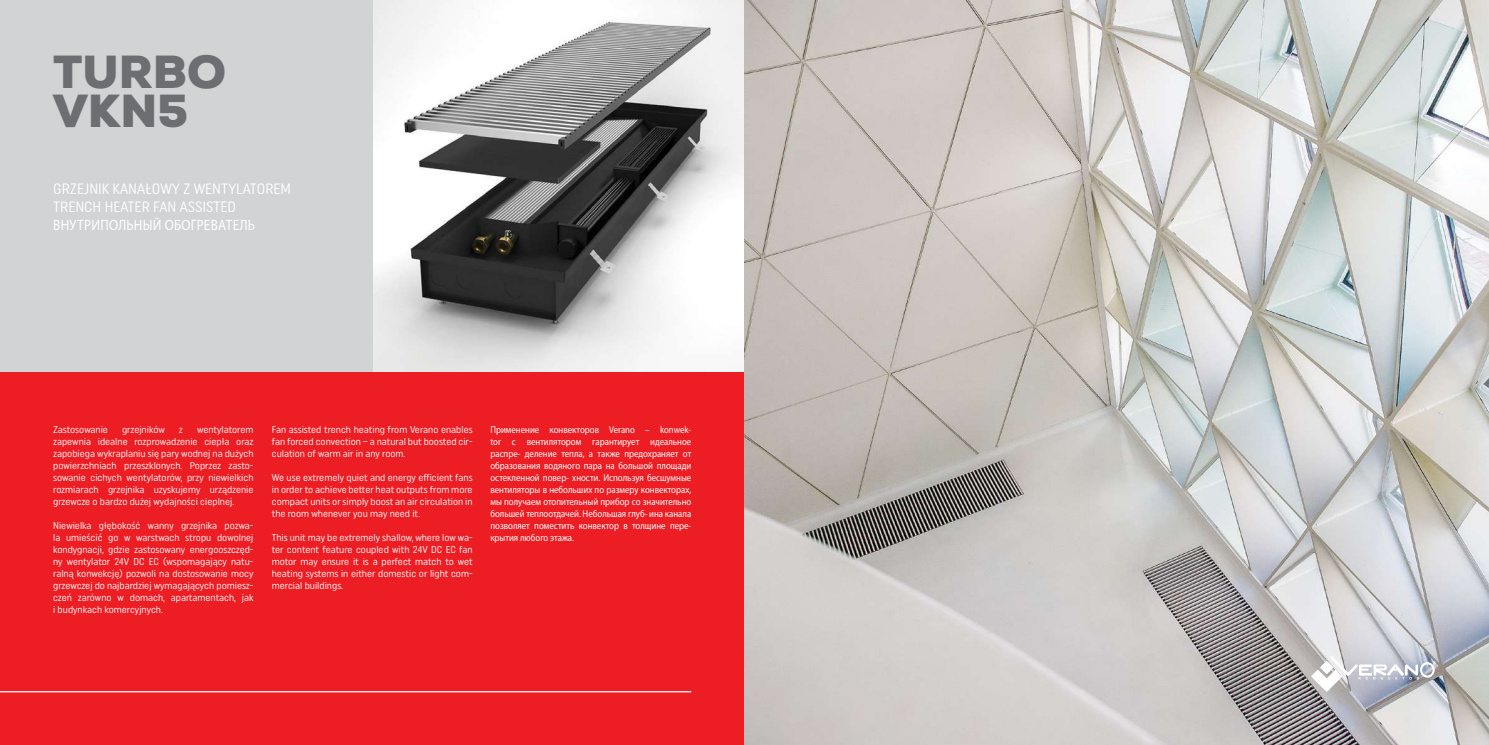
<style>
.page{position:relative;width:1489px;height:745px;background:#fff}
.page>*{position:absolute;margin:0;border:0;box-sizing:border-box;transform-origin:0 0}
.t1{font:900 46.25px/38.8px "Nexa";color:#6d6e71}
.t2{font:15px/18px "Uniform Rounded Condensed";color:#fff}
.t3{font:15px "Myriad Pro";letter-spacing:.02em;color:#fff;scale:.88 1}
.t4{font:10px/12px "Uniform Rounded Condensed";color:#fff;text-align:justify}
.t5{font:10px/12px "Myriad Pro";color:#fff;text-align:justify;scale:.88 1}
</style>
<div class="page">
<div style="left:0;top:0;width:373px;height:372px;background:#d1d3d4"></div>
<img style="left:373px;top:0;width:371px;height:372px">
<div style="left:0;top:372px;width:744px;height:372px;background:#ed1d24"></div>
<hr style="left:0;top:690px;width:691px;height:2px;background:#fff">
<img style="left:744px;top:0;width:744px;height:744px">
<svg style="left:1311px;top:655px;width:124px;height:36px"></svg>
<h1 class="t1" style="left:53px;top:53px;width:174px">TURBO<br>VKN5</h1>
<h2 class="t2" style="left:53px;top:179px;width:239px">GRZEJNIK KANAŁOWY Z WENTYLATOREM<br>TRENCH HEATER FAN ASSISTED</h2>
<h2 class="t3" style="left:53px;top:218px;width:231px">ВНУТРИПОЛЬНЫЙ ОБОГРЕВАТЕЛЬ</h2>
<p class="t4" style="left:53px;top:423px;width:56px">Zastosowanie</p>
<p class="t4" style="left:122px;top:423px;width:44px">grzejników</p>
<p class="t4" style="left:179px;top:423px;width:5px">z</p>
<p class="t4" style="left:53px;top:423px;width:202px;text-indent:144px">wentylatorem zapewnia idealne rozprowadzenie ciepła oraz zapobiega wykraplaniu się pary wodnej na dużych powierzchniach przeszklonych. Poprzez zasto&shy;sowanie cichych wentylatorów, przy niewielkich rozmiarach grzejnika uzyskujemy urządzenie grzewcze o bardzo dużej wydajności cieplnej.</p>
<p class="t4" style="left:53px;top:519px;width:202px">Niewielka głębokość wanny grzejnika pozwa&shy;la umieścić go w warstwach stropu dowolnej kondygnacji, gdzie zastosowany energooszczęd&shy;ny wentylator 24V DC EC (wspomagający natu&shy;ralną konwekcję) pozwoli na dostosowanie mocy grzewczej do najbardziej wymagających pomiesz&shy;czeń zarówno w domach, apartamentach, jak i budynkach komercyjnych.</p>
<p class="t4" style="left:272px;top:423px;width:202px">Fan assisted trench heating from Verano enables fan forced convection – a natural but boosted cir&shy;culation of warm air in any room.</p>
<p class="t4" style="left:272px;top:471px;width:202px">We use extremely quiet and energy efficient fans in order to achieve better heat outputs from more compact units or simply boost an air circulation in the room whenever you may need it.</p>
<p class="t4" style="left:272px;top:531px;width:202px">This unit may be extremely shallow, where low wa&shy;ter content feature coupled with 24V DC EC fan motor may ensure it is a perfect match to wet heating systems in either domestic or light com&shy;mercial buildings.</p>
<p class="t5" style="left:490px;top:423px;width:230px">Применение конвекторов Verano – konwek&shy;tor с вентилятором гарантирует идеальное распре- деление тепла, а также предохраняет от образования водяного пара на большой площади остекленной повер- хности. Используя бесшумные вентиляторы в небольших по размеру конвекторах, мы получаем отопительный прибор со значительно большей теплоотдачей. Небольшая глуб- ина канала позволяет поместить конвектор в толщине пере&shy;крытия любого этажа.</p>
</div>
